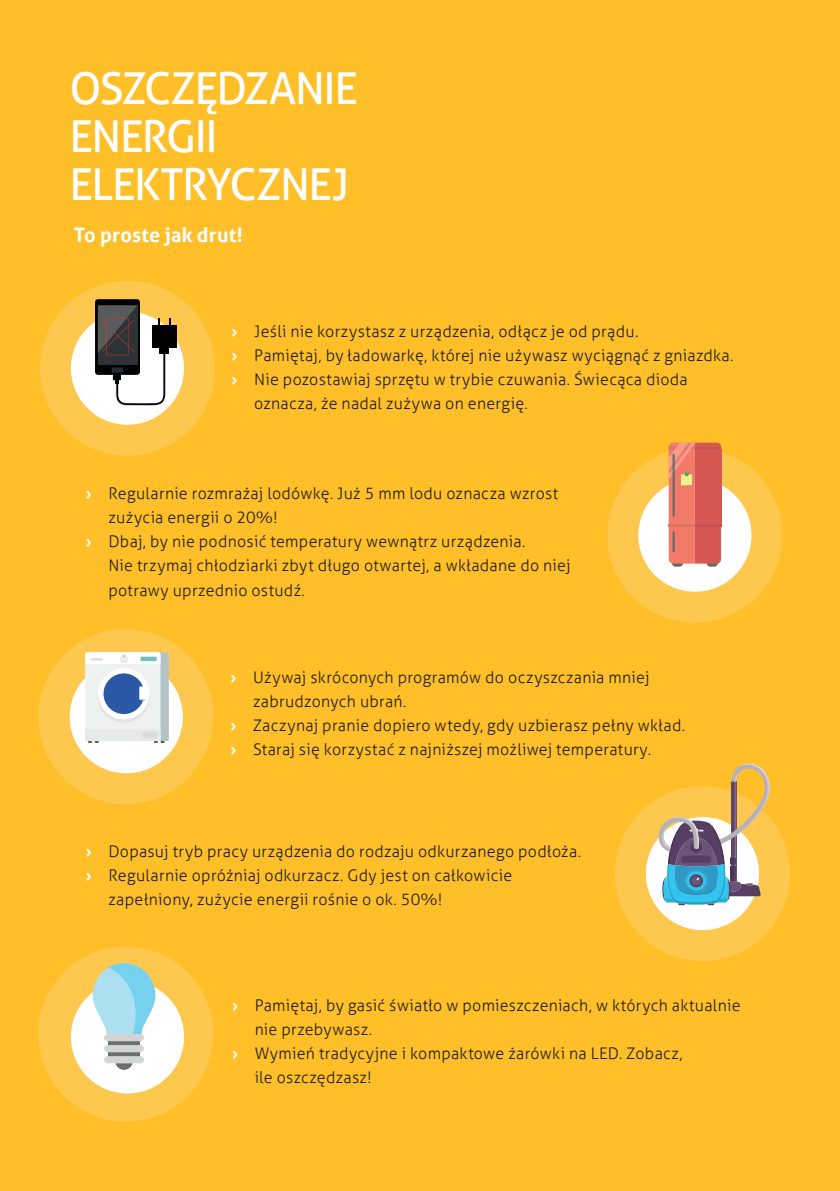
<style>
.page{position:relative;width:840px;height:1191px;background:#fff}
.page>*{position:absolute;margin:0;border:0;box-sizing:border-box;transform-origin:0 0}
.t1{font:44px/48px "Aller";letter-spacing:-.035em;color:#fff}
.t2{font:700 20px "Aller";letter-spacing:.005em;color:#fff}
.t3{font:300 16px "Aller";letter-spacing:.015em;color:#231f20}
.s1{font-weight:700;color:#fff}
</style>
<div class="page">
<div style="left:0;top:0;width:839px;height:1191px;background:#febf29"></div>
<div style="left:38px;top:946px;width:175px;height:175px;background:#fec74e;border-radius:50%"></div>
<div style="left:614px;top:786px;width:175px;height:175px;background:#fec74e;border-radius:50%"></div>
<div style="left:38px;top:629px;width:175px;height:175px;background:#fec74e;border-radius:50%"></div>
<div style="left:607px;top:448px;width:175px;height:174px;background:#fec74e;border-radius:50%"></div>
<div style="left:40px;top:281px;width:175px;height:174px;background:#fec74e;border-radius:50%"></div>
<div style="left:71px;top:312px;width:113px;height:113px;background:#fff;border-radius:50%"></div>
<div style="left:70px;top:660px;width:113px;height:113px;background:#fff;border-radius:50%"></div>
<div style="left:71px;top:980px;width:113px;height:113px;background:#fff;border-radius:50%"></div>
<div style="left:645px;top:817px;width:113px;height:113px;background:#fff;border-radius:50%"></div>
<div style="left:638px;top:478px;width:113px;height:114px;background:#fff;border-radius:50%"></div>
<svg style="left:671px;top:559px;width:11px;height:7px"></svg>
<svg style="left:706px;top:559px;width:11px;height:7px"></svg>
<svg style="left:668px;top:442px;width:52px;height:121px;background:#df6f60"></svg>
<svg style="left:85px;top:652px;width:84px;height:91px"></svg>
<div style="left:140px;top:656px;width:16px;height:5px;background:#77bdc1"></div>
<svg style="left:657px;top:763px;width:113px;height:142px"></svg>
<svg style="left:95px;top:299px;width:45px;height:76px"></svg>
<div style="left:152px;top:325px;width:24px;height:23px;background:#000001"></div>
<svg style="left:98px;top:302px;width:72px;height:104px"></svg>
<svg style="left:93px;top:963px;width:62px;height:73px"></svg>
<svg style="left:108px;top:1041px;width:31px;height:15px"></svg>
<div style="left:104px;top:1034px;width:40px;height:7px;background:#d3d5d3;border-radius:4px"></div>
<div style="left:104px;top:1045px;width:40px;height:7px;background:#d3d5d3;border-radius:4px"></div>
<div style="left:104px;top:1056px;width:40px;height:7px;background:#d3d5d3;border-radius:4px"></div>
<svg style="left:115px;top:1063px;width:17px;height:6px"></svg>
<h1 class="t1" style="left:69px;top:64px;width:290px">OSZCZĘDZANIE<br>ENERGII<br>ELEKTRYCZNEJ</h1>
<p class="t2" style="left:74px;top:223px;width:170px">To proste jak drut!</p>
<p class="t3" style="left:231px;top:321px;width:408px"><span class="s1">›</span> Jeśli nie korzystasz z urządzenia, odłącz je od prądu.</p>
<p class="t3" style="left:231px;top:345px;width:503px"><span class="s1">›</span> Pamiętaj, by ładowarkę, której nie używasz wyciągnąć z gniazdka.</p>
<p class="t3" style="left:231px;top:369px;width:457px"><span class="s1">›</span> Nie pozostawiaj sprzętu w trybie czuwania. Świecąca dioda</p>
<p class="t3" style="left:254px;top:393px;width:275px">oznacza, że nadal zużywa on energię.</p>
<p class="t3" style="left:86px;top:484px;width:474px"><span class="s1">›</span> Regularnie rozmrażaj lodówkę. Już 5 mm lodu oznacza wzrost</p>
<p class="t3" style="left:108px;top:508px;width:171px">zużycia energii o 20%!</p>
<p class="t3" style="left:86px;top:532px;width:441px"><span class="s1">›</span> Dbaj, by nie podnosić temperatury wewnątrz urządzenia.</p>
<p class="t3" style="left:108px;top:556px;width:463px">Nie trzymaj chłodziarki zbyt długo otwartej, a wkładane do niej</p>
<p class="t3" style="left:108px;top:580px;width:198px">potrawy uprzednio ostudź.</p>
<p class="t3" style="left:230px;top:668px;width:420px"><span class="s1">›</span> Używaj skróconych programów do oczyszczania mniej</p>
<p class="t3" style="left:253px;top:692px;width:155px">zabrudzonych ubrań.</p>
<p class="t3" style="left:230px;top:716px;width:456px"><span class="s1">›</span> Zaczynaj pranie dopiero wtedy, gdy uzbierasz pełny wkład.</p>
<p class="t3" style="left:230px;top:740px;width:422px"><span class="s1">›</span> Staraj się korzystać z najniższej możliwej temperatury.</p>
<p class="t3" style="left:86px;top:842px;width:496px"><span class="s1">›</span> Dopasuj tryb pracy urządzenia do rodzaju odkurzanego podłoża.</p>
<p class="t3" style="left:86px;top:866px;width:428px"><span class="s1">›</span> Regularnie opróżniaj odkurzacz. Gdy jest on całkowicie</p>
<p class="t3" style="left:108px;top:890px;width:335px">zapełniony, zużycie energii rośnie o ok. 50%!</p>
<p class="t3" style="left:232px;top:995px;width:510px"><span class="s1">›</span> Pamiętaj, by gasić światło w pomieszczeniach, w których aktualnie</p>
<p class="t3" style="left:254px;top:1019px;width:119px">nie przebywasz.</p>
<p class="t3" style="left:232px;top:1043px;width:452px"><span class="s1">›</span> Wymień tradycyjne i kompaktowe żarówki na LED. Zobacz,</p>
<p class="t3" style="left:254px;top:1067px;width:118px">ile oszczędzasz!</p>
</div>
